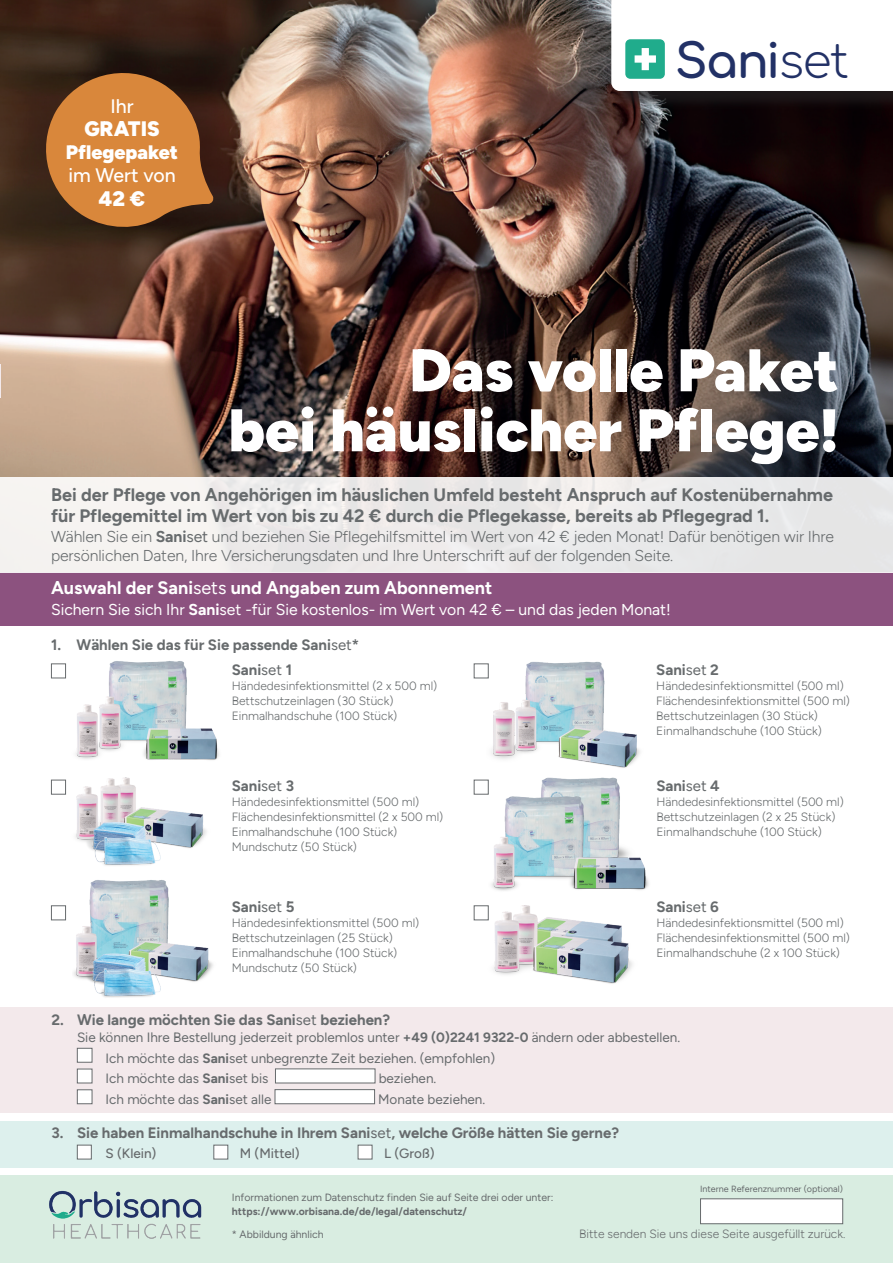
<style>
.page{position:relative;width:893px;height:1263px;background:#fff}
.page>*{position:absolute;margin:0;border:0;box-sizing:border-box;transform-origin:0 0}
.t1{font:900 60px/60px "Figtree";color:#fff;text-align:right}
.t2{font:700 47.25px "Comfortaa";color:#223166}
.t3{font:900 21px "Figtree";color:#fff}
.t4{font:500 19.5px "Figtree";color:#fff}
.t5{font:900 19.5px "Figtree";color:#fff}
.t6{font:700 18px/21px "Figtree";color:#676b6d}
.t7{font:700 18px "Figtree";color:#fff}
.t8{font:300 15.75px/18.8px "Figtree";letter-spacing:-.005em;color:#676b6d}
.t9{font:15.75px "Figtree";color:#fff}
.t10{font:700 15px "Figtree";color:#676b6d}
.t11{font:13.5px/20.7px "Figtree";color:#676b6d}
.t12{font:500 13.5px "Figtree";color:#676b6d}
.t13{font:300 12px/15px "Figtree";color:#676b6d}
.t14{font:10.5px "Figtree";color:#676b6d}
.t15{font:700 10.5px "Figtree";color:#676b6d}
.t16{font:9px "Figtree";color:#676b6d}
.s1{font-weight:300}
.s2{font-weight:700}
.s3{font-weight:400}
</style>
<div class="page">
<img style="left:477px;top:661px;width:163px;height:107px">
<div style="left:0;top:1176px;width:893px;height:87px;background:#d9ede1"></div>
<img style="left:0;top:0;width:893px;height:477px">
<div style="left:700px;top:1198px;width:143px;height:26px;background:#fff;border:1px solid #676b6d"></div>
<div style="left:51px;top:905px;width:15px;height:15px;border:1px solid #676b6d"></div>
<div style="left:474px;top:905px;width:15px;height:15px;border:1px solid #676b6d"></div>
<div style="left:51px;top:780px;width:15px;height:14px;border:1px solid #676b6d"></div>
<div style="left:474px;top:780px;width:15px;height:14px;border:1px solid #676b6d"></div>
<div style="left:51px;top:663px;width:15px;height:15px;border:1px solid #676b6d"></div>
<div style="left:474px;top:663px;width:15px;height:15px;border:1px solid #676b6d"></div>
<div style="left:0;top:1007px;width:893px;height:105px;background:#f3e9eb"></div>
<div style="left:0;top:1121px;width:893px;height:47px;background:#ddf0ed"></div>
<div style="left:77px;top:1048px;width:15px;height:14px;background:#fff;border:1px solid #676b6d"></div>
<div style="left:77px;top:1069px;width:15px;height:14px;background:#fff;border:1px solid #676b6d"></div>
<div style="left:275px;top:1068px;width:100px;height:15px;background:#fff;border:1px solid #676b6d"></div>
<div style="left:77px;top:1089px;width:15px;height:15px;background:#fff;border:1px solid #676b6d"></div>
<div style="left:275px;top:1089px;width:100px;height:15px;background:#fff;border:1px solid #676b6d"></div>
<img style="left:491px;top:777px;width:158px;height:114px">
<img style="left:486px;top:905px;width:147px;height:79px">
<img style="left:75px;top:777px;width:132px;height:89px">
<img style="left:76px;top:661px;width:143px;height:99px">
<img style="left:73px;top:880px;width:140px;height:118px">
<img style="left:49px;top:1190px;width:153px;height:49px">
<div style="left:0;top:573px;width:893px;height:53px;background:#8c527f"></div>
<div style="left:0;top:477px;width:893px;height:96px;background:#ebeaea"></div>
<div style="left:77px;top:1145px;width:15px;height:14px;background:#fff;border:1px solid #676b6d"></div>
<div style="left:213px;top:1145px;width:15px;height:14px;background:#fff;border:1px solid #676b6d"></div>
<div style="left:358px;top:1145px;width:14px;height:14px;background:#fff;border:1px solid #676b6d"></div>
<div style="left:613px;top:0;width:280px;height:111px;background:#231f20;opacity:.75"></div>
<svg style="left:611px;top:0;width:282px;height:91px"></svg>
<div style="left:625px;top:39px;width:40px;height:40px;background:#20ac8c;border-radius:5px"></div>
<div style="left:635px;top:55px;width:21px;height:8px;background:#fff"></div>
<div style="left:642px;top:48px;width:7px;height:22px;background:#fff"></div>
<svg style="left:35px;top:62px;width:178px;height:170px;background:#9b602c"></svg>
<h3 class="t4" style="left:110px;top:95px;width:25px">Ihr</h3>
<h3 class="t3" style="left:84px;top:117px;width:77px">GRATIS</h3>
<h3 class="t5" style="left:66px;top:141px;width:114px">Pflegepaket</h3>
<h3 class="t4" style="left:68px;top:165px;width:109px">im Wert von</h3>
<h3 class="t3" style="left:99px;top:186px;width:48px">42 €</h3>
<h2 class="t2" style="left:675px;top:19px;width:175px">Sani<span class="s1">set</span></h2>
<h1 class="t1" style="left:229px;top:341px;width:612px">Das volle Paket<br>bei häuslicher Pflege!</h1>
<h3 class="t6" style="left:51px;top:484px;width:784px">Bei der Pflege von Angehörigen im häuslichen Umfeld besteht Anspruch auf Kostenübernahme für Pflegemittel im Wert von bis zu 42 € durch die Pflegekasse, bereits ab Pflegegrad 1.</h3>
<h3 class="t8" style="left:51px;top:527px;width:784px">Wählen Sie ein <span class="s2">Sani</span><span class="s3">set</span> und beziehen Sie Pflegehilfsmittel im Wert von 42 € jeden Monat! Dafür benötigen wir Ihre persönlichen Daten, Ihre Versicherungsdaten und Ihre Unterschrift auf der folgenden Seite.</h3>
<h3 class="t7" style="left:51px;top:578px;width:443px">Auswahl der Sani<span class="s3">sets</span> und Angaben zum Abonnement</h3>
<h3 class="t9" style="left:51px;top:600px;width:621px">Sichern Sie sich Ihr <span class="s2">Sani</span>set -für Sie kostenlos- im Wert von 42 € – und das jeden Monat!</h3>
<p class="t10" style="left:51px;top:636px;width:310px">1. Wählen Sie das für Sie passende Sani<span class="s3">set</span>*</p>
<p class="t10" style="left:232px;top:662px;width:62px">Sani<span class="s3">set</span> 1</p>
<p class="t13" style="left:232px;top:679px;width:207px">Händedesinfektionsmittel (2 x 500 ml)<br>Bettschutzeinlagen (30 Stück)<br>Einmalhandschuhe (100 Stück)</p>
<p class="t10" style="left:232px;top:778px;width:64px">Sani<span class="s3">set</span> 3</p>
<p class="t13" style="left:232px;top:795px;width:213px">Händedesinfektionsmittel (500 ml)<br>Flächendesinfektionsmittel (2 x 500 ml)<br>Einmalhandschuhe (100 Stück)<br>Mundschutz (50 Stück)</p>
<p class="t10" style="left:232px;top:898px;width:64px">Sani<span class="s3">set</span> 5</p>
<p class="t13" style="left:232px;top:915px;width:189px">Händedesinfektionsmittel (500 ml)<br>Bettschutzeinlagen (25 Stück)<br>Einmalhandschuhe (100 Stück)<br>Mundschutz (50 Stück)</p>
<p class="t10" style="left:656px;top:662px;width:64px">Sani<span class="s3">set</span> 2</p>
<p class="t13" style="left:656px;top:679px;width:195px">Händedesinfektionsmittel (500 ml)<br>Flächendesinfektionsmittel (500 ml)<br>Bettschutzeinlagen (30 Stück)<br>Einmalhandschuhe (100 Stück)</p>
<p class="t10" style="left:656px;top:778px;width:65px">Sani<span class="s3">set</span> 4</p>
<p class="t13" style="left:656px;top:795px;width:189px">Händedesinfektionsmittel (500 ml)<br>Bettschutzeinlagen (2 x 25 Stück)<br>Einmalhandschuhe (100 Stück)</p>
<p class="t10" style="left:656px;top:898px;width:64px">Sani<span class="s3">set</span> 6</p>
<p class="t13" style="left:656px;top:915px;width:195px">Händedesinfektionsmittel (500 ml)<br>Flächendesinfektionsmittel (500 ml)<br>Einmalhandschuhe (2 x 100 Stück)</p>
<p class="t10" style="left:51px;top:1011px;width:340px">2. Wie lange möchten Sie das Sani<span class="s3">set</span> beziehen?</p>
<p class="t11" style="left:106px;top:1027px;width:576px;text-indent:-28px">Sie können Ihre Bestellung jederzeit problemlos unter <span class="s2">+49 (0)2241 9322-0</span> ändern oder abbestellen.<br>Ich möchte das <span class="s2">Sani</span>set unbegrenzte Zeit beziehen. (empfohlen)<br>Ich möchte das <span class="s2">Sani</span>set bis</p>
<p class="t11" style="left:379px;top:1068px;width:59px">beziehen.</p>
<p class="t11" style="left:106px;top:1089px;width:167px">Ich möchte das <span class="s2">Sani</span>set alle</p>
<p class="t11" style="left:378px;top:1089px;width:109px">Monate beziehen.</p>
<p class="t10" style="left:51px;top:1124px;width:569px">3. Sie haben Einmalhandschuhe in Ihrem Sani<span class="s3">set</span>, welche Größe hätten Sie gerne?</p>
<p class="t12" style="left:105px;top:1145px;width:52px">S (Klein)</p>
<p class="t12" style="left:240px;top:1145px;width:61px">M (Mittel)</p>
<p class="t12" style="left:384px;top:1145px;width:52px">L (Groß)</p>
<p class="t14" style="left:232px;top:1192px;width:323px">Informationen zum Datenschutz finden Sie auf Seite drei oder unter:</p>
<p class="t15" style="left:232px;top:1205px;width:237px">https://www.orbisana.de/de/legal/datenschutz/</p>
<p class="t14" style="left:232px;top:1228px;width:93px">* Abbildung ähnlich</p>
<p class="t16" style="left:700px;top:1184px;width:144px">Interne Referenznummer (optional)</p>
<p class="t13" style="left:579px;top:1226px;width:268px">Bitte senden Sie uns diese Seite ausgefüllt zurück.</p>
</div>
